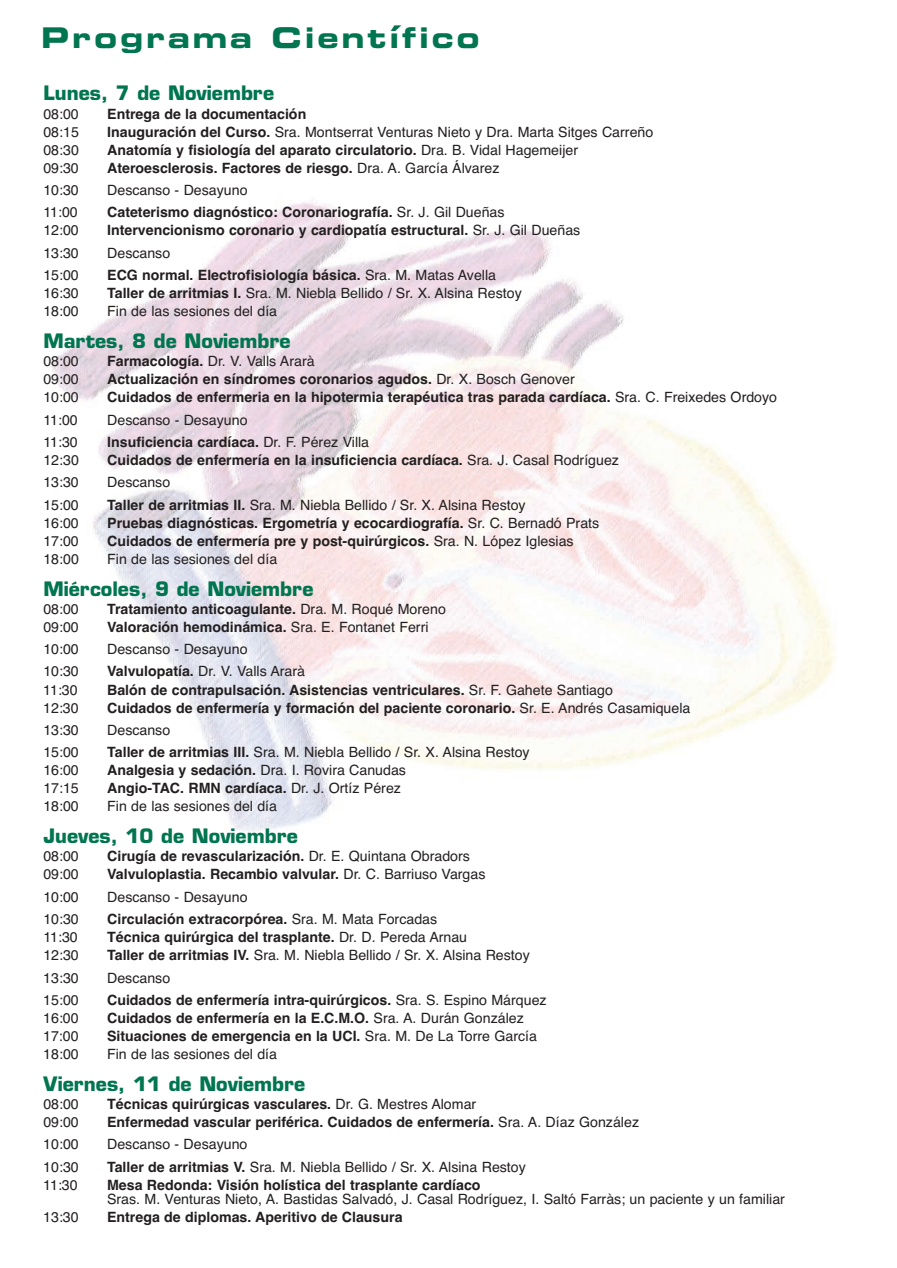
<style>
.page{position:relative;width:897px;height:1268px;background:#fff}
.page>*{position:absolute;margin:0;border:0;box-sizing:border-box;transform-origin:0 0}
.t1{font:28.5px "Eurostile Bold Extended Two";letter-spacing:.1em;color:#00754f}
.t2{font:700 19.35px "Eurostile";color:#00754f}
.t3{font:700 14.1px "Helvetica";color:#231f20}
.t4{font:14.1px "Helvetica";color:#231f20}
.s1{font-weight:700}
.s2{font-weight:400}
</style>
<div class="page">
<img style="left:51px;top:202px;width:784px;height:629px">
<h1 class="t1" style="left:41px;top:27px;width:439px">Programa Científico</h1>
<h2 class="t2" style="left:43px;top:86px;width:232px">Lunes, 7 de Noviembre</h2>
<p class="t4" style="left:43px;top:105px;width:37px">08:00</p>
<p class="t3" style="left:107px;top:105px;width:200px">Entrega de la documentación</p>
<p class="t4" style="left:43px;top:123px;width:37px">08:15</p>
<p class="t4" style="left:107px;top:123px;width:547px"><span class="s1">Inauguración del Curso.</span> Sra. Montserrat Venturas Nieto y Dra. Marta Sitges Carreño</p>
<p class="t4" style="left:43px;top:141px;width:37px">08:30</p>
<p class="t3" style="left:107px;top:141px;width:472px">Anatomía y fisiología del aparato circulatorio. <span class="s2">Dra. B. Vidal Hagemeijer</span></p>
<p class="t4" style="left:43px;top:159px;width:37px">09:30</p>
<p class="t3" style="left:107px;top:159px;width:393px">Ateroesclerosis. Factores de riesgo. <span class="s2">Dra. A. García Álvarez</span></p>
<p class="t4" style="left:43px;top:182px;width:37px">10:30</p>
<p class="t4" style="left:107px;top:182px;width:142px">Descanso - Desayuno</p>
<p class="t4" style="left:43px;top:204px;width:36px">11:00</p>
<p class="t3" style="left:107px;top:204px;width:398px">Cateterismo diagnóstico: Coronariografía. <span class="s2">Sr. J. Gil Dueñas</span></p>
<p class="t4" style="left:43px;top:222px;width:37px">12:00</p>
<p class="t3" style="left:107px;top:222px;width:474px">Intervencionismo coronario y cardiopatía estructural. <span class="s2">Sr. J. Gil Dueñas</span></p>
<p class="t4" style="left:43px;top:244px;width:37px">13:30</p>
<p class="t4" style="left:107px;top:244px;width:65px">Descanso</p>
<p class="t4" style="left:43px;top:267px;width:37px">15:00</p>
<p class="t3" style="left:107px;top:267px;width:390px">ECG normal. Electrofisiología básica. <span class="s2">Sra. M. Matas Avella</span></p>
<p class="t4" style="left:43px;top:285px;width:37px">16:30</p>
<p class="t4" style="left:107px;top:285px;width:416px"><span class="s1">Taller de arritmias I.</span> Sra. M. Niebla Bellido / Sr. X. Alsina Restoy</p>
<p class="t4" style="left:43px;top:303px;width:37px">18:00</p>
<p class="t4" style="left:107px;top:303px;width:171px">Fin de las sesiones del día</p>
<h2 class="t2" style="left:43px;top:333px;width:249px">Martes, 8 de Noviembre</h2>
<p class="t4" style="left:43px;top:353px;width:37px">08:00</p>
<p class="t4" style="left:107px;top:353px;width:209px"><span class="s1">Farmacología.</span> Dr. V. Valls Ararà</p>
<p class="t4" style="left:43px;top:371px;width:37px">09:00</p>
<p class="t3" style="left:107px;top:371px;width:469px">Actualización en síndromes coronarios agudos. <span class="s2">Dr. X. Bosch Genover</span></p>
<p class="t4" style="left:43px;top:389px;width:37px">10:00</p>
<p class="t3" style="left:107px;top:389px;width:671px">Cuidados de enfermeria en la hipotermia terapéutica tras parada cardíaca. <span class="s2">Sra. C. Freixedes Ordoyo</span></p>
<p class="t4" style="left:43px;top:411px;width:36px">11:00</p>
<p class="t4" style="left:107px;top:411px;width:142px">Descanso - Desayuno</p>
<p class="t4" style="left:43px;top:433px;width:36px">11:30</p>
<p class="t3" style="left:107px;top:433px;width:263px">Insuficiencia cardíaca. <span class="s2">Dr. F. Pérez Villa</span></p>
<p class="t4" style="left:43px;top:451px;width:37px">12:30</p>
<p class="t3" style="left:107px;top:451px;width:513px">Cuidados de enfermería en la insuficiencia cardíaca. <span class="s2">Sra. J. Casal Rodríguez</span></p>
<p class="t4" style="left:43px;top:474px;width:37px">13:30</p>
<p class="t4" style="left:107px;top:474px;width:65px">Descanso</p>
<p class="t4" style="left:43px;top:496px;width:37px">15:00</p>
<p class="t4" style="left:107px;top:496px;width:420px"><span class="s1">Taller de arritmias II.</span> Sra. M. Niebla Bellido / Sr. X. Alsina Restoy</p>
<p class="t4" style="left:43px;top:514px;width:37px">16:00</p>
<p class="t3" style="left:107px;top:514px;width:493px">Pruebas diagnósticas. Ergometría y ecocardiografía. <span class="s2">Sr. C. Bernadó Prats</span></p>
<p class="t4" style="left:43px;top:532px;width:37px">17:00</p>
<p class="t3" style="left:107px;top:532px;width:467px">Cuidados de enfermería pre y post-quirúrgicos. <span class="s2">Sra. N. López Iglesias</span></p>
<p class="t4" style="left:43px;top:550px;width:37px">18:00</p>
<p class="t4" style="left:107px;top:550px;width:171px">Fin de las sesiones del día</p>
<h2 class="t2" style="left:43px;top:581px;width:271px">Miércoles, 9 de Noviembre</h2>
<p class="t4" style="left:43px;top:600px;width:37px">08:00</p>
<p class="t3" style="left:107px;top:600px;width:340px">Tratamiento anticoagulante. <span class="s2">Dra. M. Roqué Moreno</span></p>
<p class="t4" style="left:43px;top:618px;width:37px">09:00</p>
<p class="t3" style="left:107px;top:618px;width:323px">Valoración hemodinámica. <span class="s2">Sra. E. Fontanet Ferri</span></p>
<p class="t4" style="left:43px;top:641px;width:37px">10:00</p>
<p class="t4" style="left:107px;top:641px;width:142px">Descanso - Desayuno</p>
<p class="t4" style="left:43px;top:663px;width:37px">10:30</p>
<p class="t4" style="left:107px;top:663px;width:199px"><span class="s1">Valvulopatía.</span> Dr. V. Valls Ararà</p>
<p class="t4" style="left:43px;top:681px;width:36px">11:30</p>
<p class="t3" style="left:107px;top:681px;width:507px">Balón de contrapulsación. Asistencias ventriculares. <span class="s2">Sr. F. Gahete Santiago</span></p>
<p class="t4" style="left:43px;top:699px;width:37px">12:30</p>
<p class="t3" style="left:107px;top:699px;width:584px">Cuidados de enfermería y formación del paciente coronario. <span class="s2">Sr. E. Andrés Casamiquela</span></p>
<p class="t4" style="left:43px;top:721px;width:37px">13:30</p>
<p class="t4" style="left:107px;top:721px;width:65px">Descanso</p>
<p class="t4" style="left:43px;top:744px;width:37px">15:00</p>
<p class="t4" style="left:107px;top:744px;width:424px"><span class="s1">Taller de arritmias III.</span> Sra. M. Niebla Bellido / Sr. X. Alsina Restoy</p>
<p class="t4" style="left:43px;top:762px;width:37px">16:00</p>
<p class="t3" style="left:107px;top:762px;width:300px">Analgesia y sedación. <span class="s2">Dra. I. Rovira Canudas</span></p>
<p class="t4" style="left:43px;top:780px;width:37px">17:15</p>
<p class="t3" style="left:107px;top:780px;width:295px">Angio-TAC. RMN cardíaca. <span class="s2">Dr. J. Ortíz Pérez</span></p>
<p class="t4" style="left:43px;top:798px;width:37px">18:00</p>
<p class="t4" style="left:107px;top:798px;width:171px">Fin de las sesiones del día</p>
<h2 class="t2" style="left:43px;top:828px;width:256px">Jueves, 10 de Noviembre</h2>
<p class="t4" style="left:43px;top:848px;width:37px">08:00</p>
<p class="t3" style="left:107px;top:848px;width:364px">Cirugía de revascularización. <span class="s2">Dr. E. Quintana Obradors</span></p>
<p class="t4" style="left:43px;top:866px;width:37px">09:00</p>
<p class="t3" style="left:107px;top:866px;width:379px">Valvuloplastia. Recambio valvular. <span class="s2">Dr. C. Barriuso Vargas</span></p>
<p class="t4" style="left:43px;top:888px;width:37px">10:00</p>
<p class="t4" style="left:107px;top:888px;width:142px">Descanso - Desayuno</p>
<p class="t4" style="left:43px;top:910px;width:37px">10:30</p>
<p class="t3" style="left:107px;top:910px;width:331px">Circulación extracorpórea. <span class="s2">Sra. M. Mata Forcadas</span></p>
<p class="t4" style="left:43px;top:928px;width:36px">11:30</p>
<p class="t3" style="left:107px;top:928px;width:361px">Técnica quirúrgica del trasplante. <span class="s2">Dr. D. Pereda Arnau</span></p>
<p class="t4" style="left:43px;top:946px;width:37px">12:30</p>
<p class="t4" style="left:107px;top:946px;width:424px"><span class="s1">Taller de arritmias IV.</span> Sra. M. Niebla Bellido / Sr. X. Alsina Restoy</p>
<p class="t4" style="left:43px;top:969px;width:37px">13:30</p>
<p class="t4" style="left:107px;top:969px;width:65px">Descanso</p>
<p class="t4" style="left:43px;top:991px;width:37px">15:00</p>
<p class="t3" style="left:107px;top:991px;width:441px">Cuidados de enfermería intra-quirúrgicos. <span class="s2">Sra. S. Espino Márquez</span></p>
<p class="t4" style="left:43px;top:1009px;width:37px">16:00</p>
<p class="t3" style="left:107px;top:1009px;width:418px">Cuidados de enfermería en la E.C.M.O. <span class="s2">Sra. A. Durán González</span></p>
<p class="t4" style="left:43px;top:1027px;width:37px">17:00</p>
<p class="t3" style="left:107px;top:1027px;width:431px">Situaciones de emergencia en la UCI. <span class="s2">Sra. M. De La Torre García</span></p>
<p class="t4" style="left:43px;top:1045px;width:37px">18:00</p>
<p class="t4" style="left:107px;top:1045px;width:171px">Fin de las sesiones del día</p>
<h2 class="t2" style="left:43px;top:1076px;width:263px">Viernes, 11 de Noviembre</h2>
<p class="t4" style="left:43px;top:1095px;width:37px">08:00</p>
<p class="t3" style="left:107px;top:1095px;width:370px">Técnicas quirúrgicas vasculares. <span class="s2">Dr. G. Mestres Alomar</span></p>
<p class="t4" style="left:43px;top:1113px;width:37px">09:00</p>
<p class="t3" style="left:107px;top:1113px;width:533px">Enfermedad vascular periférica. Cuidados de enfermería. <span class="s2">Sra. A. Díaz González</span></p>
<p class="t4" style="left:43px;top:1135px;width:37px">10:00</p>
<p class="t4" style="left:107px;top:1135px;width:142px">Descanso - Desayuno</p>
<p class="t4" style="left:43px;top:1158px;width:37px">10:30</p>
<p class="t4" style="left:107px;top:1158px;width:420px"><span class="s1">Taller de arritmias V.</span> Sra. M. Niebla Bellido / Sr. X. Alsina Restoy</p>
<p class="t4" style="left:43px;top:1176px;width:36px">11:30</p>
<p class="t3" style="left:107px;top:1176px;width:375px">Mesa Redonda: Visión holística del trasplante cardíaco</p>
<p class="t4" style="left:107px;top:1190px;width:679px">Sras. M. Venturas Nieto, A. Bastidas Salvadó, J. Casal Rodríguez, I. Saltó Farràs; un paciente y un familiar</p>
<p class="t4" style="left:43px;top:1208px;width:37px">13:30</p>
<p class="t3" style="left:107px;top:1208px;width:297px">Entrega de diplomas. Aperitivo de Clausura</p>
</div>
